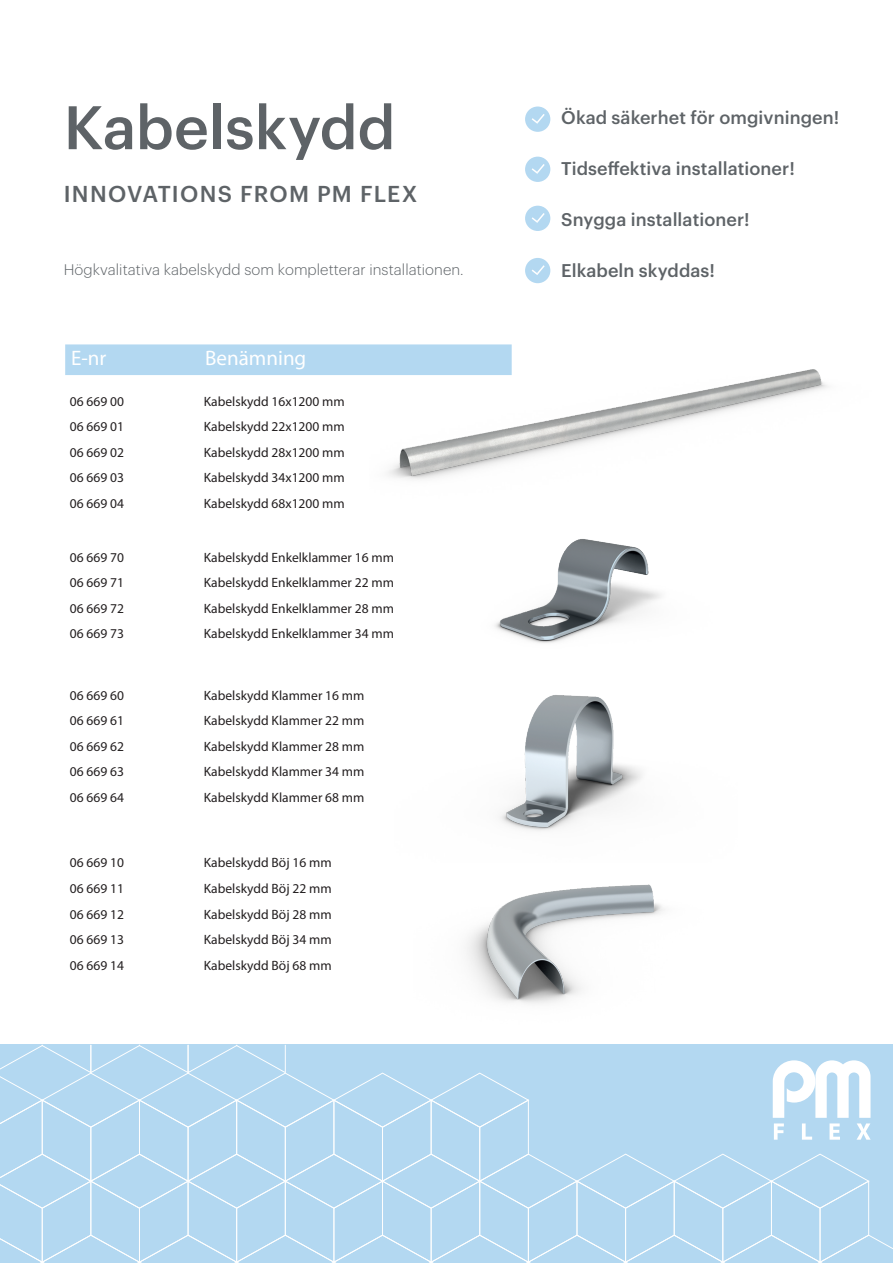
<style>
.page{position:relative;width:893px;height:1263px;background:#fff}
.page>*{position:absolute;margin:0;border:0;box-sizing:border-box;transform-origin:0 0}
.t1{font:500 60px "Graphik";color:#5e6367}
.t2{font:500 22.5px "Graphik";letter-spacing:.05em;color:#5e6367}
.t3{font:21px "Myriad Pro";color:#fff}
.t4{font:500 18px "Graphik";letter-spacing:.005em;color:#5e6367}
.t5{font:300 15px "Graphik";letter-spacing:.005em;color:#5e6367}
.t6{font:13.5px "Myriad Pro";color:#231f20}
</style>
<div class="page">
<img style="left:495px;top:564px;width:166px;height:79px">
<svg style="left:0;top:1045px;width:893px;height:218px;background:#b7daf1"></svg>
<div style="left:525px;top:157px;width:25px;height:25px;background:#b3d8f1;border-radius:50%"></div>
<svg style="left:532px;top:164px;width:13px;height:10px"></svg>
<div style="left:525px;top:107px;width:25px;height:25px;background:#b3d8f1;border-radius:50%"></div>
<svg style="left:532px;top:114px;width:13px;height:10px"></svg>
<div style="left:525px;top:258px;width:25px;height:25px;background:#b3d8f1;border-radius:50%"></div>
<svg style="left:532px;top:265px;width:13px;height:10px"></svg>
<div style="left:525px;top:206px;width:25px;height:25px;background:#b3d8f1;border-radius:50%"></div>
<svg style="left:532px;top:213px;width:13px;height:10px"></svg>
<img style="left:388px;top:369px;width:440px;height:195px">
<img style="left:500px;top:695px;width:142px;height:125px">
<img style="left:414px;top:820px;width:289px;height:252px">
<div style="left:65px;top:344px;width:447px;height:31px;background:#b3d8f1"></div>
<h1 class="t1" style="left:64px;top:82px;width:333px">Kabelskydd</h1>
<h2 class="t2" style="left:64px;top:177px;width:355px">INNOVATIONS FROM PM FLEX</h2>
<p class="t5" style="left:64px;top:259px;width:401px">Högkvalitativa kabelskydd som kompletterar installationen.</p>
<h3 class="t3" style="left:71px;top:345px;width:37px">E-nr</h3>
<h3 class="t3" style="left:205px;top:345px;width:103px">Benämning</h3>
<p class="t6" style="left:70px;top:393px;width:56px">06 669 00</p>
<p class="t6" style="left:204px;top:393px;width:143px">Kabelskydd 16x1200 mm</p>
<p class="t6" style="left:70px;top:418px;width:56px">06 669 01</p>
<p class="t6" style="left:204px;top:418px;width:143px">Kabelskydd 22x1200 mm</p>
<p class="t6" style="left:70px;top:444px;width:56px">06 669 02</p>
<p class="t6" style="left:204px;top:444px;width:143px">Kabelskydd 28x1200 mm</p>
<p class="t6" style="left:70px;top:469px;width:56px">06 669 03</p>
<p class="t6" style="left:204px;top:469px;width:143px">Kabelskydd 34x1200 mm</p>
<p class="t6" style="left:70px;top:495px;width:56px">06 669 04</p>
<p class="t6" style="left:204px;top:495px;width:143px">Kabelskydd 68x1200 mm</p>
<p class="t6" style="left:70px;top:549px;width:56px">06 669 70</p>
<p class="t6" style="left:204px;top:549px;width:192px">Kabelskydd Enkelklammer 16 mm</p>
<p class="t6" style="left:70px;top:574px;width:56px">06 669 71</p>
<p class="t6" style="left:204px;top:574px;width:192px">Kabelskydd Enkelklammer 22 mm</p>
<p class="t6" style="left:70px;top:600px;width:56px">06 669 72</p>
<p class="t6" style="left:204px;top:600px;width:192px">Kabelskydd Enkelklammer 28 mm</p>
<p class="t6" style="left:70px;top:625px;width:56px">06 669 73</p>
<p class="t6" style="left:204px;top:625px;width:192px">Kabelskydd Enkelklammer 34 mm</p>
<p class="t6" style="left:70px;top:687px;width:56px">06 669 60</p>
<p class="t6" style="left:204px;top:687px;width:162px">Kabelskydd Klammer 16 mm</p>
<p class="t6" style="left:70px;top:712px;width:56px">06 669 61</p>
<p class="t6" style="left:204px;top:712px;width:162px">Kabelskydd Klammer 22 mm</p>
<p class="t6" style="left:70px;top:738px;width:56px">06 669 62</p>
<p class="t6" style="left:204px;top:738px;width:162px">Kabelskydd Klammer 28 mm</p>
<p class="t6" style="left:70px;top:763px;width:56px">06 669 63</p>
<p class="t6" style="left:204px;top:763px;width:162px">Kabelskydd Klammer 34 mm</p>
<p class="t6" style="left:70px;top:789px;width:56px">06 669 64</p>
<p class="t6" style="left:204px;top:789px;width:162px">Kabelskydd Klammer 68 mm</p>
<p class="t6" style="left:70px;top:855px;width:56px">06 669 10</p>
<p class="t6" style="left:204px;top:855px;width:129px">Kabelskydd Böj 16 mm</p>
<p class="t6" style="left:70px;top:880px;width:56px">06 669 11</p>
<p class="t6" style="left:204px;top:880px;width:129px">Kabelskydd Böj 22 mm</p>
<p class="t6" style="left:70px;top:906px;width:56px">06 669 12</p>
<p class="t6" style="left:204px;top:906px;width:129px">Kabelskydd Böj 28 mm</p>
<p class="t6" style="left:70px;top:931px;width:56px">06 669 13</p>
<p class="t6" style="left:204px;top:931px;width:129px">Kabelskydd Böj 34 mm</p>
<p class="t6" style="left:70px;top:957px;width:56px">06 669 14</p>
<p class="t6" style="left:204px;top:957px;width:129px">Kabelskydd Böj 68 mm</p>
<h3 class="t4" style="left:561px;top:104px;width:279px">Ökad säkerhet för omgivningen!</h3>
<h3 class="t4" style="left:561px;top:155px;width:235px">Tidseffektiva installationer!</h3>
<h3 class="t4" style="left:561px;top:206px;width:190px">Snygga installationer!</h3>
<h3 class="t4" style="left:561px;top:257px;width:155px">Elkabeln skyddas!</h3>
</div>
